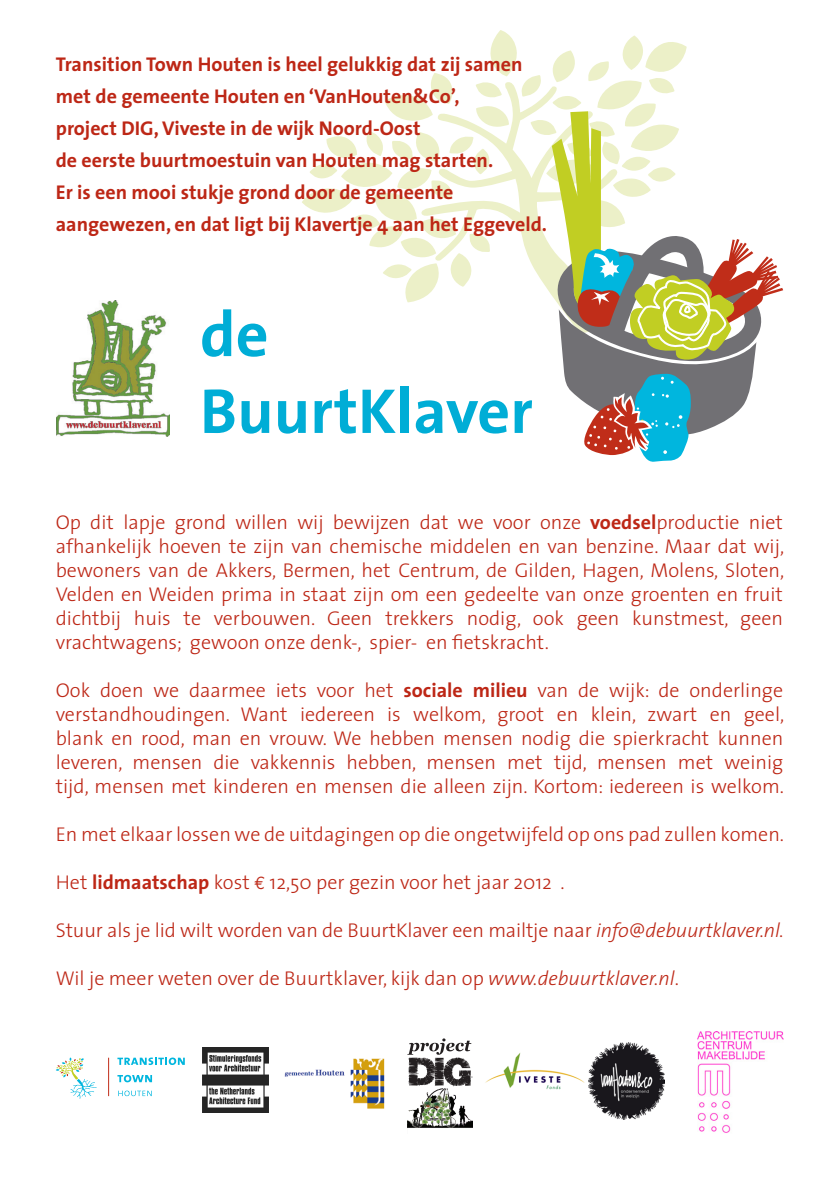
<style>
.page{position:relative;width:840px;height:1191px;background:#fff}
.page>*{position:absolute;margin:0;border:0;box-sizing:border-box;transform-origin:0 0}
.t1{font:700 64px "The Sans";color:#00add6}
.t2{font:300 20px/24px "The Sans";color:#bd2716;text-align:justify}
.t3{font:700 20px "The Sans";color:#bd2716}
.s1{font-weight:700}
.s2{font-family:"Euro Mono";font-weight:400;font-size:18px}
.s3{font-style:italic}
</style>
<div class="page">
<svg style="left:302px;top:30px;width:480px;height:432px"></svg>
<div style="left:683px;top:305px;width:7px;height:9px;border:2px solid #fff;border-radius:50%"></div>
<img style="left:57px;top:300px;width:112px;height:137px">
<svg style="left:117px;top:1057px;width:68px;height:8px"></svg>
<svg style="left:117px;top:1074px;width:35px;height:8px"></svg>
<svg style="left:118px;top:1090px;width:34px;height:6px"></svg>
<hr style="left:108px;top:1057px;width:1px;height:39px;background:#c02d19">
<svg style="left:56px;top:1057px;width:41px;height:41px"></svg>
<img style="left:284px;top:1058px;width:101px;height:51px">
<img style="left:202px;top:1047px;width:66px;height:65px">
<img style="left:485px;top:1053px;width:100px;height:37px">
<img style="left:407px;top:1127px;width:65px;height:2px">
<svg style="left:407px;top:1038px;width:65px;height:89px"></svg>
<img style="left:588px;top:1042px;width:76px;height:77px">
<img style="left:697px;top:1031px;width:85px;height:102px">
<p class="t3" style="left:56px;top:48px;width:468px">Transition Town Houten is heel gelukkig dat zij samen</p>
<p class="t3" style="left:56px;top:80px;width:405px">met de gemeente Houten en ‘VanHouten&amp;Co’,</p>
<p class="t3" style="left:56px;top:112px;width:366px">project DIG, Viveste in de wijk Noord-Oost</p>
<p class="t3" style="left:56px;top:144px;width:438px">de eerste buurtmoestuin van Houten mag starten.</p>
<p class="t3" style="left:56px;top:176px;width:399px">Er is een mooi stukje grond door de gemeente</p>
<p class="t3" style="left:56px;top:208px;width:492px">aangewezen, en dat ligt bij Klavertje 4 aan het Eggeveld.</p>
<p class="t1" style="left:200px;top:281px;width:70px">de</p>
<p class="t1" style="left:200px;top:358px;width:334px">BuurtKlaver</p>
<p class="t2" style="left:56px;top:509px;width:729px">Op dit lapje grond willen wij bewijzen dat we voor onze <span class="s1">voedsel</span>productie niet afhankelijk hoeven te zijn van chemische middelen en van benzine. Maar dat wij,</p>
<p class="t2" style="left:56px;top:557px;width:729px">bewoners van de Akkers, Bermen, het Centrum, de Gilden, Hagen, Molens, Sloten, Velden en Weiden prima in staat zijn om een gedeelte van onze groenten en fruit dichtbij huis te verbouwen. Geen trekkers nodig, ook geen kunstmest, geen vrachtwagens; gewoon onze denk-, spier- en fietskracht.</p>
<p class="t2" style="left:56px;top:677px;width:729px">Ook doen we daarmee iets voor het <span class="s1">sociale milieu</span> van de wijk: de onderlinge verstandhoudingen. Want iedereen is welkom, groot en klein, zwart en geel, blank en rood, man en vrouw. We hebben mensen nodig die spierkracht kunnen leveren, mensen die vakkennis hebben, mensen met tijd, mensen met weinig tijd, mensen met kinderen en mensen die alleen zijn. Kortom: iedereen is welkom.</p>
<p class="t2" style="left:56px;top:821px;width:729px">En met elkaar lossen we de uitdagingen op die ongetwijfeld op ons pad zullen komen.</p>
<p class="t2" style="left:56px;top:869px;width:510px">Het <span class="s1">lidmaatschap</span> kost <span class="s2">€</span> 12,50 per gezin voor het jaar 2012 .</p>
<p class="t2" style="left:56px;top:917px;width:729px">Stuur als je lid wilt worden van de BuurtKlaver een mailtje naar <span class="s3">info@debuurtklaver.nl.</span></p>
<p class="t2" style="left:56px;top:965px;width:624px">Wil je meer weten over de Buurtklaver, kijk dan op <span class="s3">www.debuurtklaver.nl</span>.</p>
</div>
